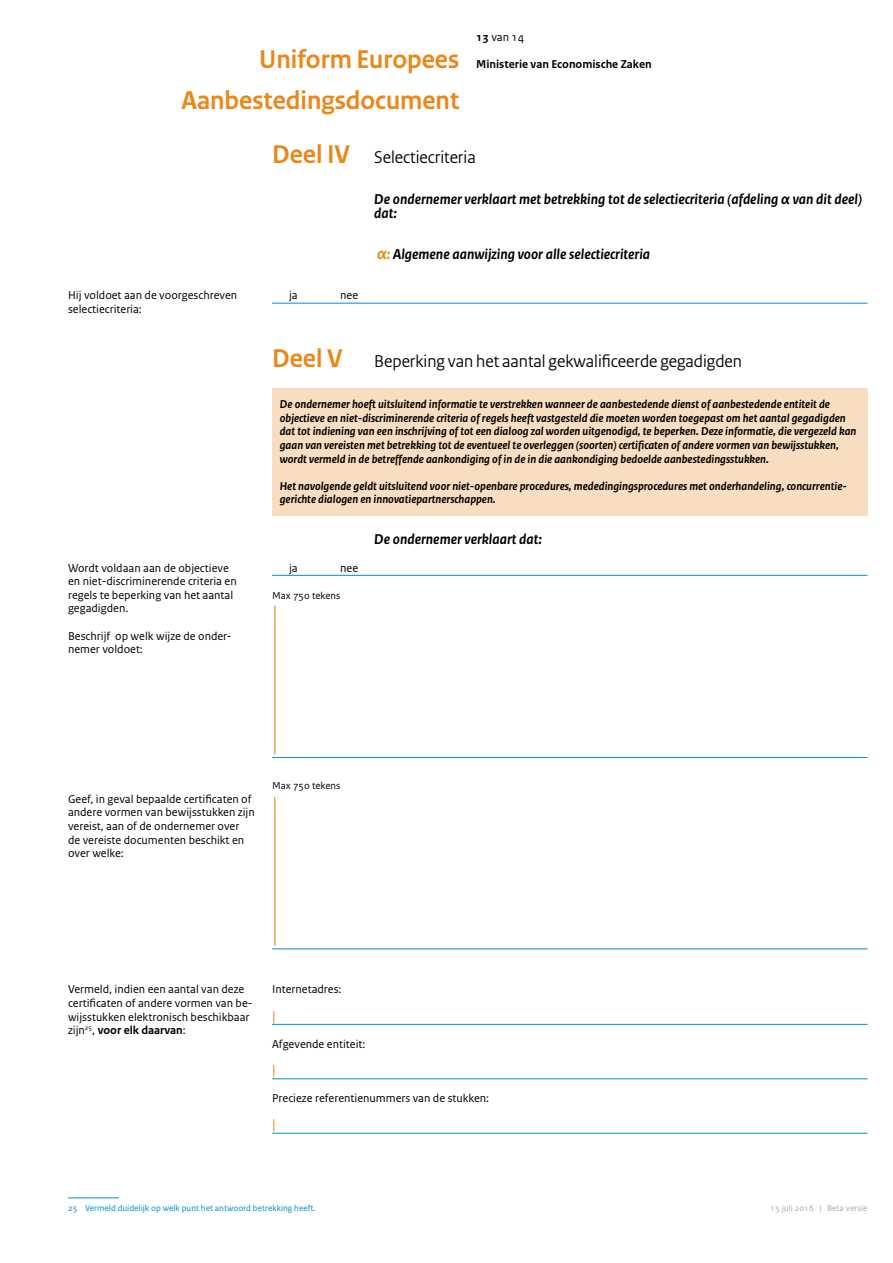
<style>
.page{position:relative;width:893px;height:1263px;background:#fff}
.page>*{position:absolute;margin:0;border:0;box-sizing:border-box;transform-origin:0 0}
._01_RO_Doc-naam{font:700 27px "Rijksoverheid Sans Heading";color:#ec8616}
._05_RO_Rubriek{font:18px "Rijksoverheid Sans Heading";color:#000}
._101_RO_Header-_A_B{font:italic 700 15px/13.6px "Rijksoverheid Sans Text";color:#000}
._09_RO_Antwoord___li{font:15px "Rijksoverheid Sans Text";color:#ec8616}
._06_RO_Vraag{font:italic 700 12px/13.6px "Rijksoverheid Sans Text";color:#000}
._06_RO_Vraag-2{font:12px/13.6px "Rijksoverheid Sans Text";color:#000}
._95_RO_Header-spec-d{font:700 12px "Rijksoverheid Sans Text";color:#000}
._09_RO_Antwoord___li-2{font:12px "Rijksoverheid Sans Text";color:#000}
._98_RO_Bladnummering{font:12px "Rijksoverheid Sans Text";color:#000}
._06_RO_Vraag-3{font:10.5px "Rijksoverheid Sans Text";color:#000}
._99_RO_Voettekst{font:9px "Rijksoverheid Sans Text";color:#008ed0}
.t1{font:9px "Rijksoverheid Sans Text";color:#a7a9ac}
.s1{font-weight:700}
.s2{font-weight:700;font-size:27px;color:#ec8616}
.s3{font-size:16.5px;color:#ec8616}
.s4{color:#ec8616}
</style>
<div class="page">
<hr style="left:272px;top:303px;width:595px;height:1px;background:#008ed0">
<div style="left:272px;top:389px;width:595px;height:127px;background:#f9ddc1"></div>
<hr style="left:272px;top:1024px;width:595px;height:1px;background:#008ed0">
<hr style="left:272px;top:1078px;width:595px;height:1px;background:#008ed0">
<hr style="left:272px;top:1133px;width:595px;height:1px;background:#008ed0">
<hr style="left:68px;top:1197px;width:51px;height:1px;background:#008ed0">
<hr style="left:274px;top:605px;width:1px;height:149px;background:#ec8616">
<hr style="left:272px;top:757px;width:595px;height:1px;background:#008ed0">
<hr style="left:272px;top:575px;width:595px;height:1px;background:#008ed0">
<hr style="left:274px;top:797px;width:1px;height:149px;background:#ec8616">
<hr style="left:272px;top:949px;width:595px;height:1px;background:#008ed0">
<p class="_98_RO_Bladnummering" style="left:476px;top:30px;width:50px"><span class="s1">13</span> van 14</p>
<p class="_01_RO_Doc-naam" style="left:259px;top:44px;width:201px">Uniform Europees</p>
<p class="_95_RO_Header-spec-d" style="left:476px;top:57px;width:177px">Ministerie van Economische Zaken</p>
<p class="_01_RO_Doc-naam" style="left:181px;top:85px;width:279px">Aanbestedingsdocument</p>
<p class="_05_RO_Rubriek" style="left:272px;top:147px;width:205px"><span class="s2">Deel IV</span> Selectiecriteria</p>
<p class="_101_RO_Header-_A_B" style="left:374px;top:193px;width:489px">De ondernemer verklaart met betrekking tot de selectiecriteria (afdeling α van dit deel) dat:</p>
<p class="_06_RO_Vraag-2" style="left:68px;top:289px;width:171px">Hij voldoet aan de voorgeschreven selectiecriteria:</p>
<p class="_06_RO_Vraag-2" style="left:68px;top:561px;width:170px">Wordt voldaan aan de objectieve en niet-discriminerende criteria en regels te beperking van het aantal gegadigden.</p>
<p class="_06_RO_Vraag-2" style="left:68px;top:629px;width:165px">Beschrijf op welk wijze de onder&shy;nemer voldoet:</p>
<p class="_09_RO_Antwoord___li-2" style="left:289px;top:289px;width:10px">ja</p>
<p class="_09_RO_Antwoord___li-2" style="left:340px;top:289px;width:19px">nee</p>
<p class="_101_RO_Header-_A_B" style="left:377px;top:247px;width:275px"><span class="s3">α</span><span class="s4">:</span> Algemene aanwijzing voor alle selectiecriteria</p>
<p class="_05_RO_Rubriek" style="left:272px;top:351px;width:471px"><span class="s2">Deel V</span> Beperking van het aantal gekwalificeerde gegadigden</p>
<p class="_06_RO_Vraag" style="left:280px;top:398px;width:578px">De ondernemer hoeft uitsluitend informatie te verstrekken wanneer de aanbestedende dienst of aanbestedende entiteit de objectieve en niet-discriminerende criteria of regels heeft vastgesteld die moeten worden toegepast om het aantal gegadigden dat tot indiening van een inschrijving of tot een dialoog zal worden uitgenodigd, te beperken. Deze informatie, die vergezeld kan gaan van vereisten met betrekking tot de eventueel te overleggen (soorten) certificaten of andere vormen van bewijsstukken, wordt vermeld in de betreffende aankondiging of in de in die aankondiging bedoelde aanbestedingsstukken.</p>
<p class="_06_RO_Vraag" style="left:280px;top:479px;width:569px">Het navolgende geldt uitsluitend voor niet-openbare procedures, mededingingsprocedures met onderhandeling, concurrentie&shy;gerichte dialogen en innovatiepartnerschappen.</p>
<p class="_09_RO_Antwoord___li-2" style="left:289px;top:561px;width:10px">ja</p>
<p class="_09_RO_Antwoord___li-2" style="left:340px;top:561px;width:19px">nee</p>
<p class="_06_RO_Vraag-3" style="left:272px;top:589px;width:70px">Max 75o tekens</p>
<p class="_101_RO_Header-_A_B" style="left:374px;top:533px;width:169px">De ondernemer verklaart dat:</p>
<p class="_06_RO_Vraag-2" style="left:68px;top:792px;width:188px">Geef, in geval bepaalde certificaten of andere vormen van bewijsstukken zijn vereist, aan of de ondernemer over<br>de vereiste documenten beschikt en over welke:</p>
<p class="_06_RO_Vraag-3" style="left:272px;top:780px;width:70px">Max 75o tekens</p>
<p class="_06_RO_Vraag-2" style="left:68px;top:983px;width:186px">Vermeld, indien een aantal van deze certificaten of andere vormen van be&shy;wijsstukken elektronisch beschikbaar zijn<sup>25</sup>, <span class="s1">voor elk daarvan</span>:</p>
<p class="_06_RO_Vraag-2" style="left:272px;top:983px;width:71px">Internetadres:</p>
<p class="_09_RO_Antwoord___li" style="left:272px;top:1007px;width:5px">|</p>
<p class="_06_RO_Vraag-2" style="left:272px;top:1037px;width:95px">Afgevende entiteit:</p>
<p class="_09_RO_Antwoord___li" style="left:272px;top:1061px;width:5px">|</p>
<p class="_06_RO_Vraag-2" style="left:272px;top:1092px;width:219px">Precieze referentienummers van de stukken:</p>
<p class="_09_RO_Antwoord___li" style="left:272px;top:1116px;width:5px">|</p>
<p class="_99_RO_Voettekst" style="left:68px;top:1203px;width:249px">25 Vermeld duidelijk op welk punt het antwoord betrekking heeft.</p>
<p class="t1" style="left:770px;top:1203px;width:99px">15 juli 2016 | Beta versie</p>
</div>
